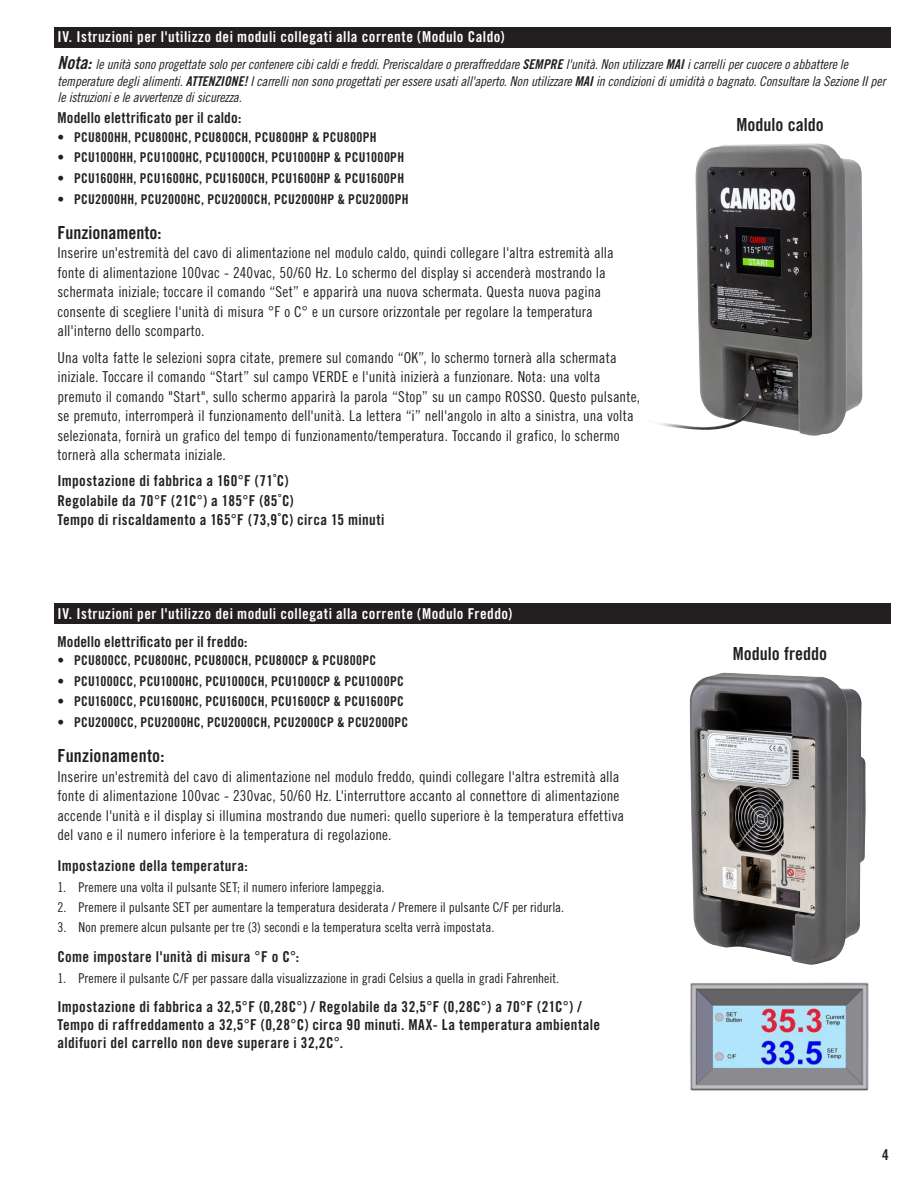
<style>
.page{position:relative;width:918px;height:1188px;background:#fff}
.page>*{position:absolute;margin:0;border:0;box-sizing:border-box;transform-origin:0 0}
.Openning{font:18px "Trade Gothic LT Std Bd Cn 20";color:#231f20}
.Openning-2{font:15px/19.5px "Trade Gothic LT Std Cn 18";letter-spacing:.01em;color:#231f20}
.Openning-3{font:15px/19.5px "Trade Gothic LT Std Bd Cn 20";letter-spacing:.025em;color:#231f20}
.Sub_Head_WHT{font:15px "Trade Gothic LT Std Bd Cn 20";letter-spacing:.03em;color:#fff}
.Body{font:15px "Trade Gothic LT Std Bd Cn 20";letter-spacing:.01em;color:#231f20}
.Body_with_Bullet{font:13.5px "Trade Gothic LT Std Bd Cn 20";letter-spacing:.025em;color:#231f20}
.Body-2{font:13.5px/16.5px "Trade Gothic LT Std Cn 18 Obl";letter-spacing:-.01em;color:#231f20}
.Body-3{font:13.5px "Trade Gothic LT Std Cn 18";color:#231f20}
.s1{font-family:"Trade Gothic LT Std Bd Cn 20 Obl";font-size:18px}
.s2{font-family:"Trade Gothic LT Std Bd Cn 20 Obl"}
</style>
<div class="page">
<img style="left:690px;top:982px;width:178px;height:109px">
<img style="left:659px;top:144px;width:204px;height:292px">
<img style="left:690px;top:673px;width:176px;height:292px">
<div style="left:54px;top:27px;width:837px;height:20px;background:#231f20"></div>
<div style="left:54px;top:603px;width:837px;height:21px;background:#231f20"></div>
<p class="Sub_Head_WHT" style="left:58px;top:28px;width:449px">IV. Istruzioni per l'utilizzo dei moduli collegati alla corrente (Modulo Caldo)</p>
<p class="Body-2" style="left:58px;top:56px;width:830px"><span class="s1">Nota:</span> le unità sono progettate solo per contenere cibi caldi e freddi. Preriscaldare o preraffreddare <span class="s2">SEMPRE</span> l'unità. Non utilizzare <span class="s2">MAI</span> i carrelli per cuocere o abbattere le temperature degli alimenti. <span class="s2">ATTENZIONE!</span> I carrelli non sono progettati per essere usati all'aperto. Non utilizzare <span class="s2">MAI</span> in condizioni di umidità o bagnato. Consultare la Sezione II per le istruzioni e le avvertenze di sicurezza.</p>
<p class="Body" style="left:58px;top:109px;width:185px">Modello elettrificato per il caldo:</p>
<p class="Body_with_Bullet" style="left:58px;top:129px;width:321px">• PCU800HH, PCU800HC, PCU800CH, PCU800HP &amp; PCU800PH</p>
<p class="Body_with_Bullet" style="left:58px;top:149px;width:348px">• PCU1000HH, PCU1000HC, PCU1000CH, PCU1000HP &amp; PCU1000PH</p>
<p class="Body_with_Bullet" style="left:58px;top:170px;width:348px">• PCU1600HH, PCU1600HC, PCU1600CH, PCU1600HP &amp; PCU1600PH</p>
<p class="Body_with_Bullet" style="left:58px;top:191px;width:353px">• PCU2000HH, PCU2000HC, PCU2000CH, PCU2000HP &amp; PCU2000PH</p>
<p class="Openning" style="left:58px;top:222px;width:105px">Funzionamento:</p>
<p class="Openning-2" style="left:58px;top:243px;width:558px">Inserire un'estremità del cavo di alimentazione nel modulo caldo, quindi collegare l'altra estremità alla fonte di alimentazione 100vac - 240vac, 50/60 Hz. Lo schermo del display si accenderà mostrando la schermata iniziale; toccare il comando “Set” e apparirà una nuova schermata. Questa nuova pagina consente di scegliere l'unità di misura °F o C° e un cursore orizzontale per regolare la temperatura all'interno dello scomparto.</p>
<p class="Openning-2" style="left:58px;top:347px;width:584px">Una volta fatte le selezioni sopra citate, premere sul comando “OK”, lo schermo tornerà alla schermata iniziale. Toccare il comando “Start” sul campo VERDE e l'unità inizierà a funzionare. Nota: una volta premuto il comando "Start", sullo schermo apparirà la parola “Stop” su un campo ROSSO. Questo pulsante, se premuto, interromperà il funzionamento dell'unità. La lettera “i” nell'angolo in alto a sinistra, una volta selezionata, fornirà un grafico del tempo di funzionamento/temperatura. Toccando il grafico, lo schermo tornerà alla schermata iniziale.</p>
<p class="Openning-3" style="left:58px;top:471px;width:328px">Impostazione di fabbrica a 160°F (71˚C)<br>Regolabile da 70°F (21C°) a 185°F (85˚C)<br>Tempo di riscaldamento a 165°F (73,9˚C) circa 15 minuti</p>
<p class="Sub_Head_WHT" style="left:58px;top:604px;width:456px">IV. Istruzioni per l'utilizzo dei moduli collegati alla corrente (Modulo Freddo)</p>
<p class="Body" style="left:58px;top:632px;width:192px">Modello elettrificato per il freddo:</p>
<p class="Body_with_Bullet" style="left:58px;top:652px;width:320px">• PCU800CC, PCU800HC, PCU800CH, PCU800CP &amp; PCU800PC</p>
<p class="Body_with_Bullet" style="left:58px;top:673px;width:348px">• PCU1000CC, PCU1000HC, PCU1000CH, PCU1000CP &amp; PCU1000PC</p>
<p class="Body_with_Bullet" style="left:58px;top:693px;width:348px">• PCU1600CC, PCU1600HC, PCU1600CH, PCU1600CP &amp; PCU1600PC</p>
<p class="Body_with_Bullet" style="left:58px;top:714px;width:352px">• PCU2000CC, PCU2000HC, PCU2000CH, PCU2000CP &amp; PCU2000PC</p>
<p class="Openning" style="left:58px;top:745px;width:108px">Funzionamento:</p>
<p class="Openning-2" style="left:58px;top:766px;width:568px">Inserire un'estremità del cavo di alimentazione nel modulo freddo, quindi collegare l'altra estremità alla fonte di alimentazione 100vac - 230vac, 50/60 Hz. L'interruttore accanto al connettore di alimentazione accende l'unità e il display si illumina mostrando due numeri: quello superiore è la temperatura effettiva del vano e il numero inferiore è la temperatura di regolazione.</p>
<p class="Openning-3" style="left:58px;top:856px;width:192px">Impostazione della temperatura:</p>
<p class="Body-3" style="left:58px;top:879px;width:329px">1. Premere una volta il pulsante SET; il numero inferiore lampeggia.</p>
<p class="Body-3" style="left:58px;top:899px;width:508px">2. Premere il pulsante SET per aumentare la temperatura desiderata / Premere il pulsante C/F per ridurla.</p>
<p class="Body-3" style="left:58px;top:919px;width:438px">3. Non premere alcun pulsante per tre (3) secondi e la temperatura scelta verrà impostata.</p>
<p class="Openning-3" style="left:58px;top:947px;width:243px">Come impostare l'unità di misura °F o C°:</p>
<p class="Body-3" style="left:58px;top:970px;width:503px">1. Premere il pulsante C/F per passare dalla visualizzazione in gradi Celsius a quella in gradi Fahrenheit.</p>
<p class="Openning-3" style="left:58px;top:997px;width:544px;line-height:18px">Impostazione di fabbrica a 32,5°F (0,28C°) / Regolabile da 32,5°F (0,28C°) a 70°F (21C°) /<br>Tempo di raffreddamento a 32,5°F (0,28°C) circa 90 minuti. MAX- La temperatura ambientale aldifuori del carrello non deve superare i 32,2C°.</p>
<p class="Openning" style="left:737px;top:113px;width:89px">Modulo caldo</p>
<p class="Openning" style="left:733px;top:642px;width:96px">Modulo freddo</p>
<p class="Openning-3" style="left:882px;top:1144px;width:8px">4</p>
</div>
